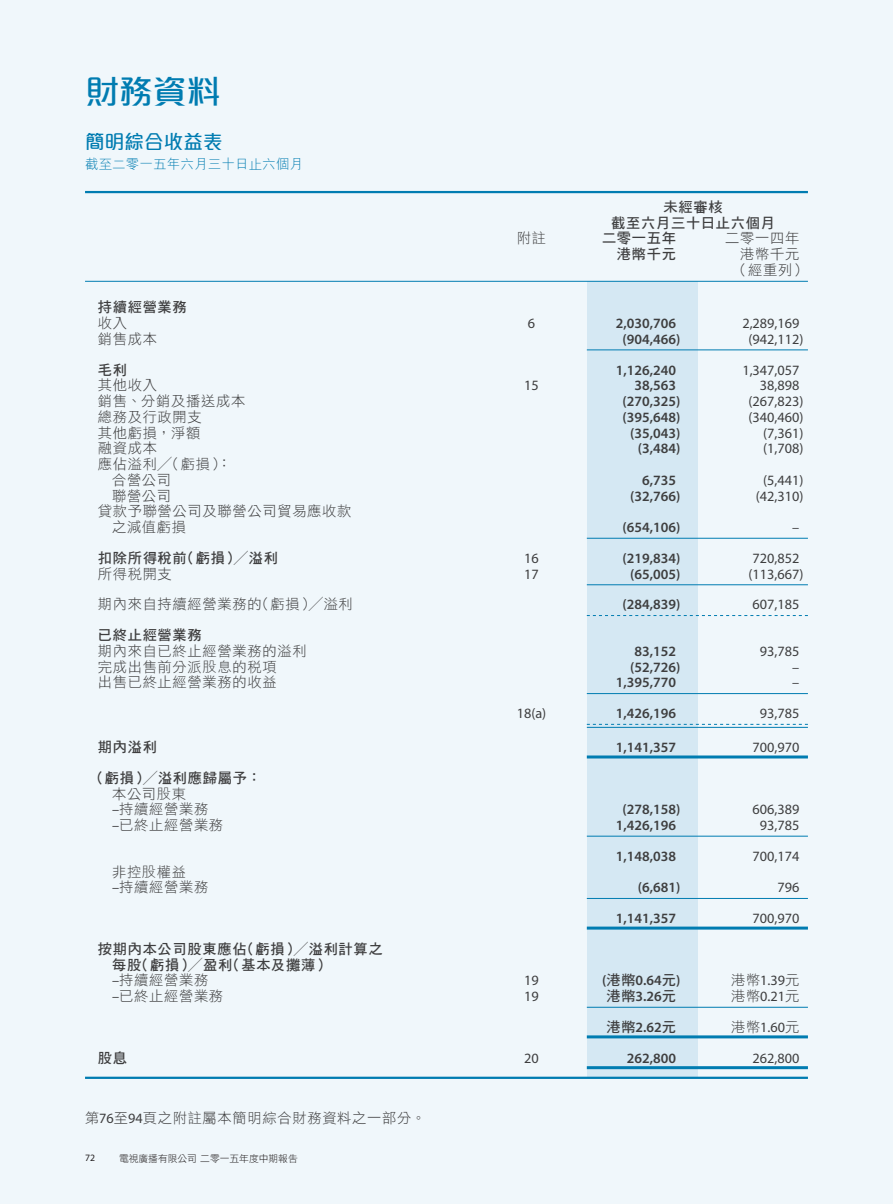
<style>
.page{position:relative;width:893px;height:1204px;background:#fff}
.page>*{position:absolute;margin:0;border:0;box-sizing:border-box;transform-origin:0 0}
.t1{font:500 33px "M Elle HK";color:#007cb1;scale:1.05 1}
.t2{font:500 19.5px "M Elle HK";letter-spacing:.01em;color:#007cb1}
.t3{font:600 14.25px "Myriad Pro";color:#3e3e3f}
.t4{font:14.25px/15.8px "DF Hei Std W3";letter-spacing:.05em;color:#3e3e3f}
.t5{font:14.25px "Myriad Pro";color:#3e3e3f}
.t6{font:14.25px/15.8px "DF Hei Std W7";letter-spacing:.05em;color:#3e3e3f;text-align:center}
.t7{font:300 13.5px "M Hei HK";letter-spacing:.01em;color:#007cb1}
.t8{font:9.75px "DF Hei Std W3";color:#231f20}
.t9{font:9.75px "Myriad Pro";color:#231f20}
.s1{font-family:"M Hei HKS";font-weight:300}
.s2{font-family:"Myriad Pro"}
.s3{font-family:"DF Hei Std W7";font-weight:400}
.s4{font-family:"DF Hei Std W3"}
</style>
<div class="page">
<div style="left:0;top:0;width:893px;height:1203px;background:#f0f7fb"></div>
<hr style="left:85px;top:191px;width:723px;height:2px;background:#007cb1">
<div style="left:587px;top:281px;width:110px;height:796px;background:#d5e8f3"></div>
<hr style="left:85px;top:281px;width:723px;height:1px;background:#007cb1">
<hr style="left:587px;top:349px;width:221px;height:1px;background:#007cb1">
<hr style="left:587px;top:538px;width:221px;height:1px;background:#007cb1">
<hr style="left:587px;top:584px;width:221px;height:1px;background:#007cb1">
<svg style="left:587px;top:615px;width:221px;height:1px"></svg>
<hr style="left:587px;top:693px;width:221px;height:1px;background:#007cb1">
<svg style="left:587px;top:724px;width:221px;height:1px"></svg>
<hr style="left:587px;top:727px;width:221px;height:1px;background:#007cb1">
<hr style="left:587px;top:755px;width:221px;height:3px;background:#007cb1">
<hr style="left:587px;top:835px;width:221px;height:1px;background:#007cb1">
<hr style="left:587px;top:898px;width:221px;height:1px;background:#007cb1">
<hr style="left:587px;top:926px;width:221px;height:3px;background:#007cb1">
<hr style="left:587px;top:1006px;width:221px;height:1px;background:#007cb1">
<hr style="left:587px;top:1035px;width:221px;height:3px;background:#007cb1">
<hr style="left:587px;top:1066px;width:221px;height:3px;background:#007cb1">
<hr style="left:85px;top:1076px;width:723px;height:2px;background:#007cb1">
<h1 class="t1" style="left:85px;top:69px;width:131px">財務資料</h1>
<h2 class="t2" style="left:85px;top:128px;width:139px">簡明綜合收益表</h2>
<p class="t7" style="left:85px;top:155px;width:220px">截至二零一五年六月三十日止六個月</p>
<p class="t6" style="left:611px;top:199px;width:165px">未經審核<br>截至六月三十日止六個月</p>
<p class="t4" style="left:517px;top:230px;width:31px">附註</p>
<p class="t6" style="left:602px;top:230px;width:76px">二零一五年</p>
<p class="t4" style="left:725px;top:230px;width:76px">二零一四年</p>
<p class="t6" style="left:617px;top:246px;width:61px">港幣千元</p>
<p class="t4" style="left:734px;top:246px;width:74px;text-align:center">港幣千元（經重列）</p>
<p class="t6" style="left:98px;top:299px;width:91px">持續經營業務</p>
<p class="t4" style="left:98px;top:315px;width:31px">收入</p>
<p class="t5" style="left:528px;top:314px;width:9px">6</p>
<p class="t3" style="left:616px;top:314px;width:62px">2,030,706</p>
<p class="t5" style="left:742px;top:314px;width:59px">2,289,169</p>
<p class="t4" style="left:98px;top:330px;width:61px">銷售成本</p>
<p class="t3" style="left:623px;top:330px;width:59px">(904,466)</p>
<p class="t5" style="left:749px;top:330px;width:56px">(942,112)</p>
<p class="t6" style="left:98px;top:361px;width:31px">毛利</p>
<p class="t3" style="left:616px;top:360px;width:62px">1,126,240</p>
<p class="t5" style="left:742px;top:361px;width:59px">1,347,057</p>
<p class="t4" style="left:98px;top:377px;width:61px">其他收入</p>
<p class="t5" style="left:524px;top:377px;width:16px">15</p>
<p class="t3" style="left:635px;top:376px;width:43px">38,563</p>
<p class="t5" style="left:760px;top:377px;width:41px">38,898</p>
<p class="t4" style="left:98px;top:393px;width:149px">銷售、分銷及播送成本</p>
<p class="t3" style="left:623px;top:392px;width:59px">(270,325)</p>
<p class="t5" style="left:749px;top:392px;width:56px">(267,823)</p>
<p class="t4" style="left:98px;top:408px;width:106px">總務及行政開支</p>
<p class="t3" style="left:623px;top:408px;width:59px">(395,648)</p>
<p class="t5" style="left:749px;top:408px;width:56px">(340,460)</p>
<p class="t4" style="left:98px;top:424px;width:104px">其他虧損，淨額</p>
<p class="t3" style="left:630px;top:423px;width:52px">(35,043)</p>
<p class="t5" style="left:763px;top:424px;width:42px">(7,361)</p>
<p class="t4" style="left:98px;top:440px;width:61px">融資成本</p>
<p class="t3" style="left:638px;top:439px;width:44px">(3,484)</p>
<p class="t5" style="left:763px;top:439px;width:42px">(1,708)</p>
<p class="t4" style="left:112px;top:456px;width:121px;text-indent:-14px">應佔溢利╱（虧損）：合營公司</p>
<p class="t3" style="left:642px;top:471px;width:35px">6,735</p>
<p class="t5" style="left:763px;top:471px;width:42px">(5,441)</p>
<p class="t4" style="left:112px;top:487px;width:61px">聯營公司</p>
<p class="t3" style="left:630px;top:486px;width:52px">(32,766)</p>
<p class="t5" style="left:756px;top:487px;width:49px">(42,310)</p>
<p class="t4" style="left:112px;top:503px;width:241px;text-indent:-14px">貸款予聯營公司及聯營公司貿易應收款之減值虧損</p>
<p class="t3" style="left:623px;top:518px;width:59px">(654,106)</p>
<p class="t5" style="left:792px;top:518px;width:9px">–</p>
<p class="t6" style="left:98px;top:549px;width:182px">扣除所得稅前（虧損）╱溢利</p>
<p class="t5" style="left:524px;top:549px;width:16px">16</p>
<p class="t3" style="left:623px;top:549px;width:59px">(219,834)</p>
<p class="t5" style="left:753px;top:549px;width:48px">720,852</p>
<p class="t4" style="left:98px;top:565px;width:76px">所得稅開支</p>
<p class="t5" style="left:524px;top:565px;width:16px">17</p>
<p class="t3" style="left:630px;top:564px;width:52px">(65,005)</p>
<p class="t5" style="left:749px;top:565px;width:56px">(113,667)</p>
<p class="t4" style="left:98px;top:596px;width:257px">期內來自持續經營業務的（虧損）╱溢利</p>
<p class="t3" style="left:623px;top:595px;width:59px">(284,839)</p>
<p class="t5" style="left:753px;top:596px;width:48px">607,185</p>
<p class="t6" style="left:98px;top:627px;width:106px">已終止經營業務</p>
<p class="t4" style="left:98px;top:642px;width:210px">期內來自已終止經營業務的溢利</p>
<p class="t3" style="left:635px;top:642px;width:43px">83,152</p>
<p class="t5" style="left:760px;top:642px;width:41px">93,785</p>
<p class="t4" style="left:98px;top:658px;width:180px">完成出售前分派<span class="s1">股</span>息的稅項</p>
<p class="t3" style="left:630px;top:657px;width:52px">(52,726)</p>
<p class="t5" style="left:792px;top:658px;width:9px">–</p>
<p class="t4" style="left:98px;top:674px;width:180px">出售已終止經營業務的收益</p>
<p class="t3" style="left:616px;top:673px;width:62px">1,395,770</p>
<p class="t5" style="left:792px;top:673px;width:9px">–</p>
<p class="t5" style="left:517px;top:704px;width:31px">18(a)</p>
<p class="t3" style="left:616px;top:704px;width:62px">1,426,196</p>
<p class="t5" style="left:760px;top:704px;width:41px">93,785</p>
<p class="t6" style="left:98px;top:738px;width:61px">期內溢利</p>
<p class="t3" style="left:616px;top:738px;width:62px">1,141,357</p>
<p class="t5" style="left:753px;top:738px;width:48px">700,970</p>
<p class="t6" style="left:91px;top:769px;width:172px">（虧損）╱溢利應歸屬予：</p>
<p class="t4" style="left:112px;top:785px;width:98px">本公司<span class="s1">股</span>東<br><span class="s2">–</span>持續經營業務</p>
<p class="t3" style="left:623px;top:800px;width:59px">(278,158)</p>
<p class="t5" style="left:753px;top:800px;width:48px">606,389</p>
<p class="t4" style="left:112px;top:816px;width:113px"><span class="s2">–</span>已終止經營業務</p>
<p class="t3" style="left:616px;top:816px;width:62px">1,426,196</p>
<p class="t5" style="left:760px;top:816px;width:41px">93,785</p>
<p class="t3" style="left:616px;top:846px;width:62px">1,148,038</p>
<p class="t5" style="left:753px;top:847px;width:48px">700,174</p>
<p class="t4" style="left:112px;top:863px;width:98px">非控<span class="s1">股</span>權益<br><span class="s2">–</span>持續經營業務</p>
<p class="t3" style="left:638px;top:878px;width:44px">(6,681)</p>
<p class="t5" style="left:777px;top:878px;width:23px">796</p>
<p class="t3" style="left:616px;top:909px;width:62px">1,141,357</p>
<p class="t5" style="left:753px;top:909px;width:48px">700,970</p>
<p class="t6" style="left:112px;top:940px;width:272px;text-align:left;text-indent:-14px">按期內本公司股東應佔（虧損）╱溢利計算之每股（虧損）╱盈利（基本及攤薄）</p>
<p class="t4" style="left:112px;top:972px;width:98px"><span class="s2">–</span>持續經營業務</p>
<p class="t5" style="left:524px;top:971px;width:16px">19</p>
<p class="t3" style="left:602px;top:971px;width:80px">(<span class="s3">港幣</span>0.64<span class="s3">元</span>)</p>
<p class="t5" style="left:731px;top:971px;width:70px"><span class="s4">港幣</span>1.39<span class="s4">元</span></p>
<p class="t4" style="left:112px;top:987px;width:113px"><span class="s2">–</span>已終止經營業務</p>
<p class="t5" style="left:524px;top:987px;width:16px">19</p>
<p class="t3" style="left:606px;top:987px;width:71px"><span class="s3">港幣</span>3.26<span class="s3">元</span></p>
<p class="t5" style="left:731px;top:987px;width:70px"><span class="s4">港幣</span>0.21<span class="s4">元</span></p>
<p class="t3" style="left:606px;top:1017px;width:71px"><span class="s3">港幣</span>2.62<span class="s3">元</span></p>
<p class="t5" style="left:731px;top:1018px;width:70px"><span class="s4">港幣</span>1.60<span class="s4">元</span></p>
<p class="t6" style="left:98px;top:1049px;width:31px">股息</p>
<p class="t5" style="left:524px;top:1049px;width:16px">20</p>
<p class="t3" style="left:627px;top:1048px;width:51px">262,800</p>
<p class="t5" style="left:753px;top:1049px;width:48px">262,800</p>
<p class="t4" style="left:85px;top:1109px;width:342px">第<span class="s2">76</span>至<span class="s2">94</span>頁之附註屬本簡明綜合財務資料之一部分。</p>
<p class="t9" style="left:85px;top:1152px;width:11px">72</p>
<p class="t8" style="left:119px;top:1152px;width:180px">電視廣播有限公司 二零一五年度中期報告</p>
</div>
